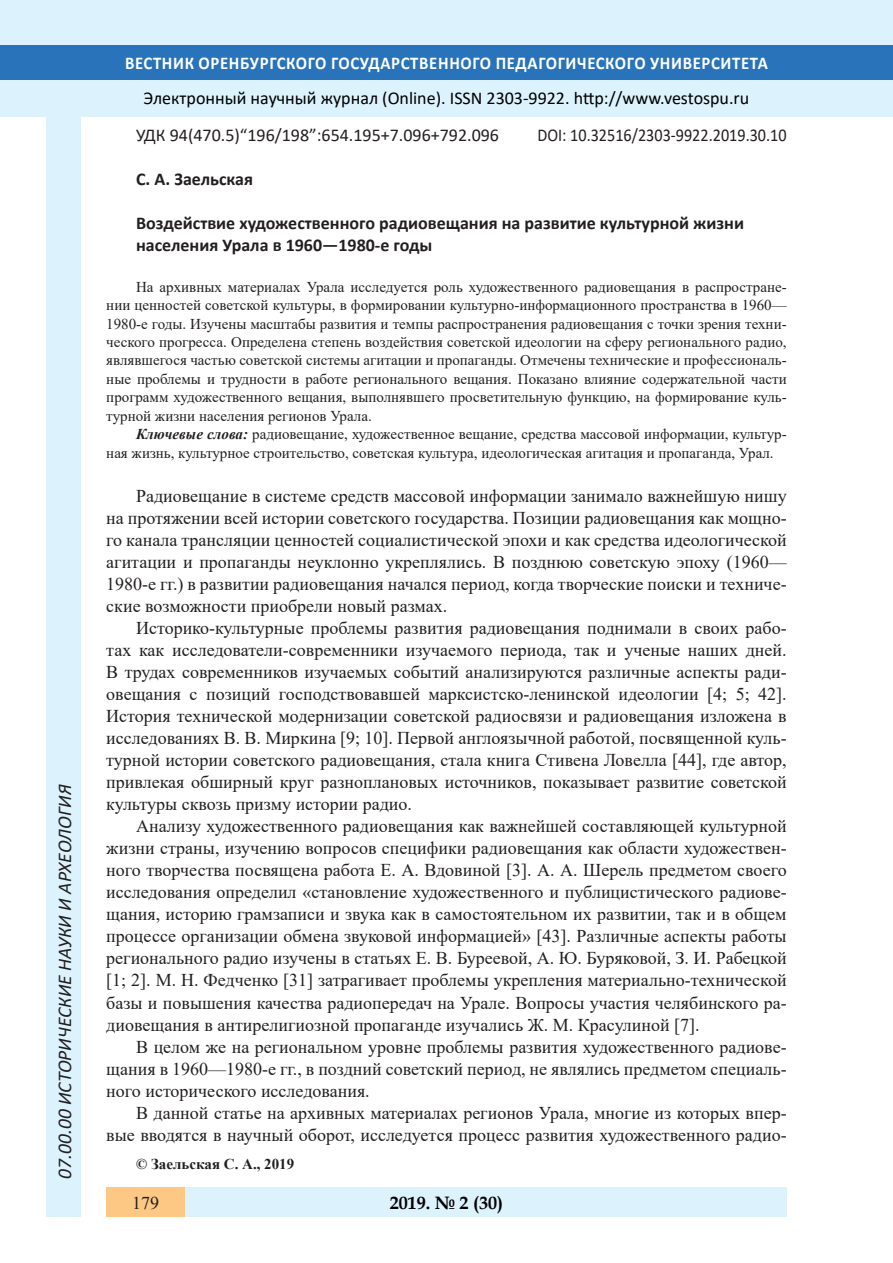
<style>
.page{position:relative;width:893px;height:1263px;background:#fff}
.page>*{position:absolute;margin:0;border:0;box-sizing:border-box;transform-origin:0 0}
.t1{font:italic 19.5px "Calibri";color:#231f20}
.Стиль2{font:18px/22px "Times New Roman";color:#231f20;text-align:justify}
.Заголовок_2{font:700 18px/22px "Calibri";color:#231f20}
.t2{font:18px "Calibri";color:#000}
.t3{font:700 18px "Calibri";letter-spacing:.04em;color:#fff;scale:.93 1}
.Заголовок_2-2{font:18px "Calibri";color:#231f20}
.Заголовок_2-3{font:18px "Calibri";color:#231f20;scale:.9 1}
.t4{font:700 18px "Book Antiqua";color:#000}
.литература{font:15px/18.5px "Times New Roman";color:#231f20;text-align:justify}
.Стиль2-2{font:700 15px "Times New Roman";color:#231f20}
.s1{font-weight:700;font-style:italic}
</style>
<div class="page">
<div style="left:0;top:0;width:893px;height:116px;background:#dcf2fc"></div>
<div style="left:0;top:45px;width:893px;height:34px;background:#2873ba"></div>
<div style="left:47px;top:116px;width:34px;height:1101px;background:#dcf2fc"></div>
<div style="left:106px;top:1188px;width:681px;height:29px;background:#dcf2fc"></div>
<div style="left:106px;top:1188px;width:79px;height:29px;background:#fdc784"></div>
<p class="t1" style="left:51px;top:1179px;width:395px;rotate:-90deg">07.00.00 ИСТОРИЧЕСКИЕ НАУКИ И АРХЕОЛОГИЯ</p>
<p class="t1" style="left:51px;top:1105px;width:206px;rotate:-90deg">БИОЛОГИЧЕСКИЕ НАУКИ</p>
<p class="t1" style="left:51px;top:1169px;width:11px;rotate:-90deg">3</p>
<p class="t3" style="left:125px;top:50px;width:693px">ВЕСТНИК ОРЕНБУРГСКОГО ГОСУДАРСТВЕННОГО ПЕДАГОГИЧЕСКОГО УНИВЕРСИТЕТА</p>
<p class="t2" style="left:144px;top:85px;width:607px">Электронный научный журнал (Online). ISSN 2303-9922. http://www.vestospu.ru</p>
<p class="t2" style="left:583px;top:85px;width:13px">t</p>
<p class="t2" style="left:583px;top:85px;width:13px">t</p>
<p class="Заголовок_2-3" style="left:537px;top:123px;width:278px">DOI: 10.32516/2303-9922.2019.30.10</p>
<p class="Заголовок_2-2" style="left:136px;top:123px;width:365px">УДК 94(470.5)“196/198”:654.195+7.096+792.096</p>
<p class="Заголовок_2" style="left:136px;top:168px;width:119px">С. А. Заельская</p>
<p class="Заголовок_2" style="left:136px;top:212px;width:609px">Воздействие художественного радиовещания на развитие культурной жизни населения Урала в 1960—1980-е годы</p>
<p class="литература" style="left:106px;top:277px;width:682px;text-indent:30px">На архивных материалах Урала исследуется роль художественного радиовещания в распростране&shy;нии ценностей советской культуры, в формировании культурно-информационного пространства в 1960— 1980-е годы. Изучены масштабы развития и темпы распространения радиовещания с точки зрения техни&shy;ческого прогресса. Определена степень воздействия советской идеологии на сферу регионального радио, являвшегося частью советской системы агитации и пропаганды. Отмечены технические и профессиональ&shy;ные проблемы и трудности в работе регионального вещания. Показано влияние содержательной части программ художественного вещания, выполнявшего просветительную функцию, на формирование куль&shy;турной жизни населения регионов Урала.</p>
<p class="литература" style="left:106px;top:424px;width:682px;text-indent:30px"><span class="s1">Ключевые слова:</span> радиовещание, художественное вещание, средства массовой информации, культур&shy;ная жизнь, культурное строительство, советская культура, идеологическая агитация и пропаганда, Урал.</p>
<p class="Стиль2" style="left:106px;top:484px;width:682px;text-indent:30px">Радиовещание в системе средств массовой информации занимало важнейшую нишу на протяжении всей истории советского государства. Позиции радиовещания как мощно&shy;го канала трансляции ценностей социалистической эпохи и как средства идеологической агитации и пропаганды неуклонно укреплялись. В позднюю советскую эпоху (1960— 1980-е гг.) в развитии радиовещания начался период, когда творческие поиски и техниче&shy;ские возможности приобрели новый размах.</p>
<p class="Стиль2" style="left:106px;top:616px;width:682px;text-indent:30px">Историко-культурные проблемы развития радиовещания поднимали в своих рабо&shy;тах как исследователи-современники изучаемого периода, так и ученые наших дней.<br>В трудах современников изучаемых событий анализируются различные аспекты ради&shy;овещания с позиций господствовавшей марксистско-ленинской идеологии [4; 5; 42].<br>История технической модернизации советской радиосвязи и радиовещания изложена в исследованиях В. В. Миркина [9; 10]. Первой англоязычной работой, посвященной куль&shy;турной истории советского радиовещания, стала книга Стивена Ловелла [44], где автор, привлекая обширный круг разноплановых источников, показывает развитие советской культуры сквозь призму истории радио.</p>
<p class="Стиль2" style="left:106px;top:815px;width:682px;text-indent:30px">Анализу художественного радиовещания как важнейшей составляющей культурной жизни страны, изучению вопросов специфики радиовещания как области художествен&shy;ного творчества посвящена работа Е. А. Вдовиной [3]. А. А. Шерель предметом своего исследования определил «становление художественного и публицистического радиове&shy;щания, историю грамзаписи и звука как в самостоятельном их развитии, так и в общем процессе организации обмена звуковой информацией» [43]. Различные аспекты работы регионального радио изучены в статьях Е. В. Буреевой, А. Ю. Буряковой, З. И. Рабецкой [1; 2]. М. Н. Федченко [31] затрагивает проблемы укрепления материально-технической базы и повышения качества радиопередач на Урале. Вопросы участия челябинского ра&shy;диовещания в антирелигиозной пропаганде изучались Ж. М. Красулиной [7].</p>
<p class="Стиль2" style="left:106px;top:1035px;width:682px;text-indent:30px">В целом же на региональном уровне проблемы развития художественного радиове&shy;щания в 1960—1980-е гг., в поздний советский период, не являлись предметом специаль&shy;ного исторического исследования.</p>
<p class="Стиль2" style="left:106px;top:1101px;width:682px;text-align:right">В данной статье на архивных материалах регионов Урала, многие из которых впер&shy;вые вводятся в научный оборот, исследуется процесс развития художественного радио-</p>
<p class="Стиль2-2" style="left:136px;top:1153px;width:160px">© Заельская С. А., 2019</p>
<p class="t4" style="left:390px;top:1190px;width:115px">2019. № 2 (30)</p>
<p class="Стиль2" style="left:132px;top:1191px;width:28px">179</p>
<p class="t4" style="left:488px;top:1190px;width:10px">6</p>
<p class="t4" style="left:417px;top:1190px;width:10px">8</p>
<p class="t4" style="left:460px;top:1190px;width:39px">1 25</p>
</div>
